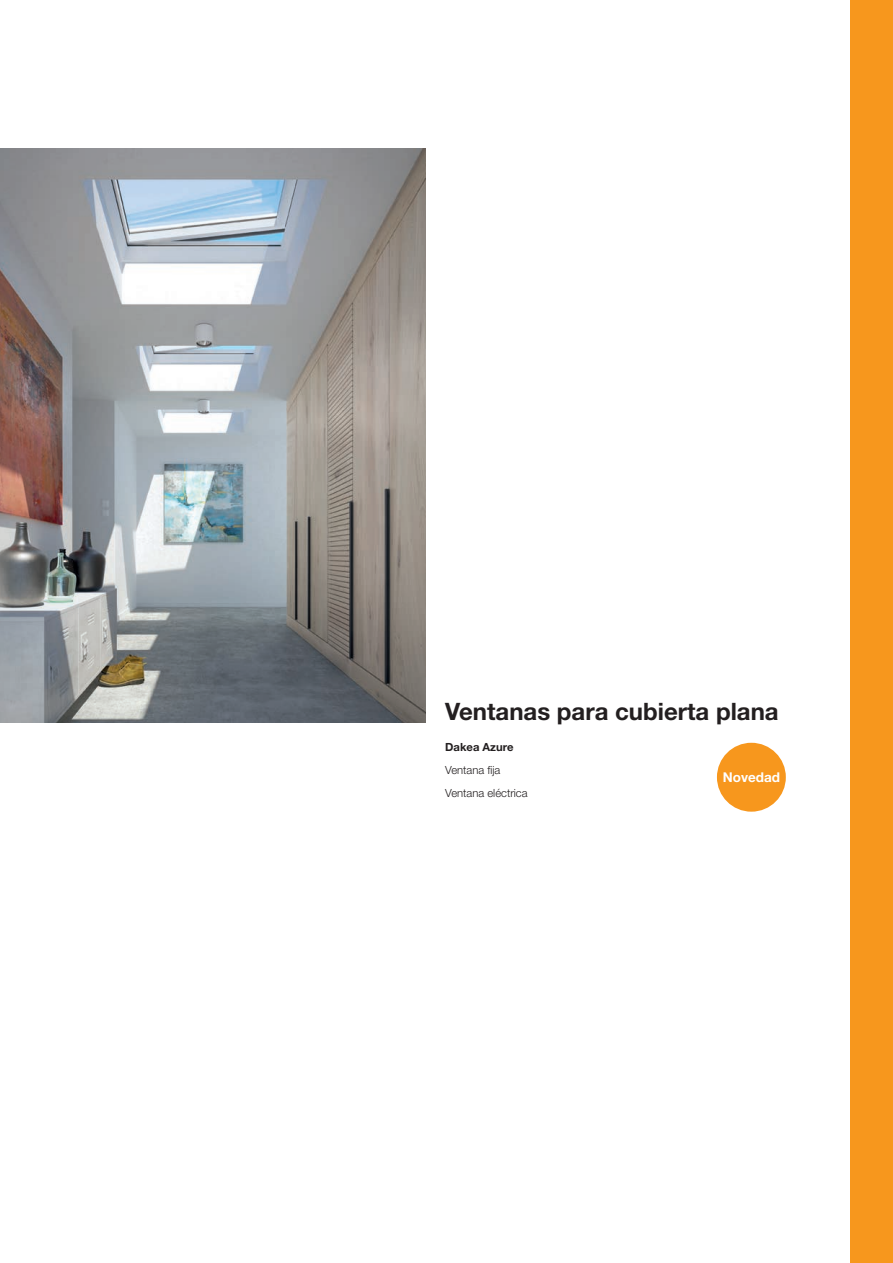
<style>
.page{position:relative;width:893px;height:1263px;background:#fff}
.page>*{position:absolute;margin:0;border:0;box-sizing:border-box;transform-origin:0 0}
.t1{font:700 24px "Helvetica Neue LT Std";color:#231f20}
.t2{font:700 13.5px "Helvetica Neue LT Std";color:#fff}
.t3{font:300 11.25px/23.2px "Helvetica Neue LT Std";color:#231f20}
.t4{font:700 11.25px "Helvetica Neue LT Std";color:#231f20}
</style>
<div class="page">
<div style="left:850px;top:0;width:43px;height:1263px;background:#f7971d"></div>
<img style="left:0;top:149px;width:425px;height:574px">
<div style="left:717px;top:743px;width:69px;height:69px;background:#f7971d;border-radius:50%"></div>
<h1 class="t1" style="left:445px;top:696px;width:335px">Ventanas para cubierta plana</h1>
<p class="t4" style="left:445px;top:740px;width:70px">Dakea Azure</p>
<p class="t3" style="left:445px;top:758px;width:84px">Ventana fija<br>Ventana eléctrica</p>
<p class="t2" style="left:723px;top:769px;width:59px">Novedad</p>
</div>
